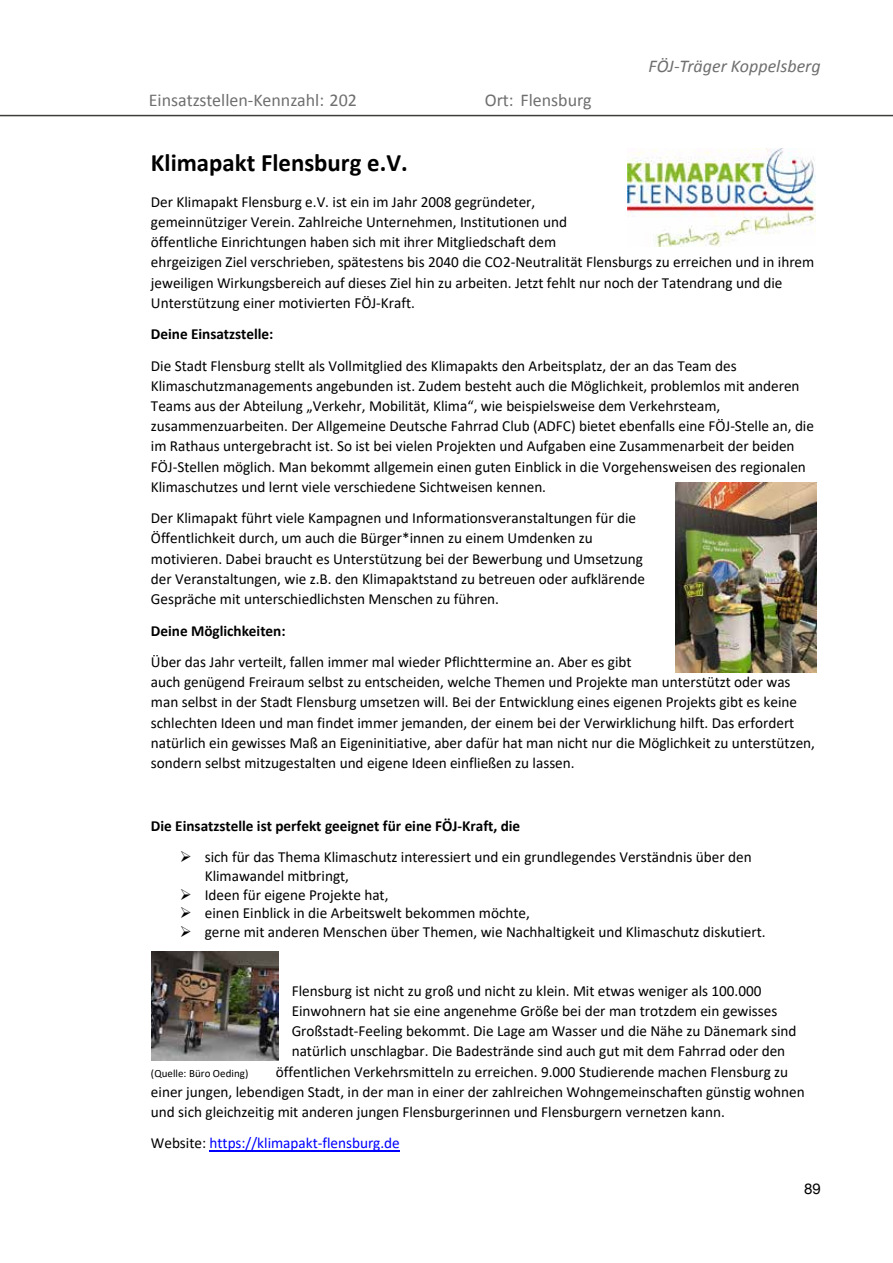
<style>
.page{position:relative;width:893px;height:1263px;background:#fff}
.page>*{position:absolute;margin:0;border:0;box-sizing:border-box;transform-origin:0 0}
.t1{font:700 25.05px "Calibri";color:#000}
.t2{font:18px "Calibri";color:#706f6f}
.t3{font:italic 18px "Calibri";color:#706f6f}
.t4{font:15.45px/20.2px "Calibri";color:#000}
.t5{font:700 15.45px "Calibri";color:#000}
.t6{font:15.45px "Calibri";color:#00f}
.t7{font:15px "Helvetica Neue";color:#000}
.t8{font:11.1px "Calibri";letter-spacing:.005em;color:#000}
.s1{color:#000}
</style>
<div class="page">
<hr style="left:0;top:115px;width:893px;height:1px;background:#3c3c3b">
<hr style="left:210px;top:1150px;width:190px;height:1px;background:#00f">
<img style="left:628px;top:148px;width:187px;height:99px">
<img style="left:675px;top:483px;width:141px;height:189px">
<img style="left:151px;top:951px;width:127px;height:109px">
<p class="t2" style="left:149px;top:88px;width:210px">Einsatzstellen-Kennzahl: 202</p>
<p class="t2" style="left:485px;top:88px;width:109px">Ort: Flensburg</p>
<p class="t3" style="left:649px;top:53px;width:174px">FÖJ-Träger Koppelsberg</p>
<h1 class="t1" style="left:151px;top:145px;width:258px">Klimapakt Flensburg e.V.</h1>
<p class="t4" style="left:151px;top:191px;width:665px">Der Klimapakt Flensburg e.V. ist ein im Jahr 2008 gegründeter,<br>gemeinnütziger Verein. Zahlreiche Unternehmen, Institutionen und<br>öffentliche Einrichtungen haben sich mit ihrer Mitgliedschaft dem<br>ehrgeizigen Ziel verschrieben, spätestens bis 2040 die CO2-Neutralität Flensburgs zu erreichen und in ihrem jeweiligen Wirkungsbereich auf dieses Ziel hin zu arbeiten. Jetzt fehlt nur noch der Tatendrang und die Unterstützung einer motivierten FÖJ-Kraft.</p>
<p class="t5" style="left:151px;top:323px;width:124px">Deine Einsatzstelle:</p>
<p class="t4" style="left:151px;top:355px;width:665px">Die Stadt Flensburg stellt als Vollmitglied des Klimapakts den Arbeitsplatz, der an das Team des Klimaschutzmanagements angebunden ist. Zudem besteht auch die Möglichkeit, problemlos mit anderen Teams aus der Abteilung „Verkehr, Mobilität, Klima“, wie beispielsweise dem Verkehrsteam, zusammenzuarbeiten. Der Allgemeine Deutsche Fahrrad Club (ADFC) bietet ebenfalls eine FÖJ-Stelle an, die im Rathaus untergebracht ist. So ist bei vielen Projekten und Aufgaben eine Zusammenarbeit der beiden FÖJ-Stellen möglich. Man bekommt allgemein einen guten Einblick in die Vorgehensweisen des regionalen Klimaschutzes und lernt viele verschiedene Sichtweisen kennen.</p>
<p class="t4" style="left:151px;top:508px;width:495px">Der Klimapakt führt viele Kampagnen und Informationsveranstaltungen für die Öffentlichkeit durch, um auch die Bürger*innen zu einem Umdenken zu motivieren. Dabei braucht es Unterstützung bei der Bewerbung und Umsetzung der Veranstaltungen, wie z.B. den Klimapaktstand zu betreuen oder aufklärende Gespräche mit unterschiedlichsten Menschen zu führen.</p>
<p class="t5" style="left:151px;top:619px;width:136px">Deine Möglichkeiten:</p>
<p class="t4" style="left:151px;top:651px;width:666px">Über das Jahr verteilt, fallen immer mal wieder Pflichttermine an. Aber es gibt<br>auch genügend Freiraum selbst zu entscheiden, welche Themen und Projekte man unterstützt oder was man selbst in der Stadt Flensburg umsetzen will. Bei der Entwicklung eines eigenen Projekts gibt es keine schlechten Ideen und man findet immer jemanden, der einem bei der Verwirklichung hilft. Das erfordert natürlich ein gewisses Maß an Eigeninitiative, aber dafür hat man nicht nur die Möglichkeit zu unterstützen, sondern selbst mitzugestalten und eigene Ideen einfließen zu lassen.</p>
<p class="t5" style="left:151px;top:815px;width:371px">Die Einsatzstelle ist perfekt geeignet für eine FÖJ-Kraft, die</p>
<p class="t4" style="left:205px;top:847px;width:548px;line-height:18.8px;text-indent:-25px">➢ sich für das Thema Klimaschutz interessiert und ein grundlegendes Verständnis über den<br>Klimawandel mitbringt,</p>
<p class="t4" style="left:180px;top:884px;width:210px">➢ Ideen für eigene Projekte hat,</p>
<p class="t4" style="left:180px;top:903px;width:351px">➢ einen Einblick in die Arbeitswelt bekommen möchte,</p>
<p class="t4" style="left:180px;top:921px;width:587px">➢ gerne mit anderen Menschen über Themen, wie Nachhaltigkeit und Klimaschutz diskutiert.</p>
<p class="t4" style="left:292px;top:980px;width:506px">Flensburg ist nicht zu groß und nicht zu klein. Mit etwas weniger als 100.000<br>Einwohnern hat sie eine angenehme Größe bei der man trotzdem ein gewisses Großstadt-Feeling bekommt. Die Lage am Wasser und die Nähe zu Dänemark sind natürlich unschlagbar. Die Badestrände sind auch gut mit dem Fahrrad oder den</p>
<p class="t4" style="left:151px;top:1061px;width:655px;text-indent:125px">öffentlichen Verkehrsmitteln zu erreichen. 9.000 Studierende machen Flensburg zu einer jungen, lebendigen Stadt, in der man in einer der zahlreichen Wohngemeinschaften günstig wohnen und sich gleichzeitig mit anderen jungen Flensburgerinnen und Flensburgern vernetzen kann.</p>
<p class="t6" style="left:151px;top:1132px;width:250px"><span class="s1">Website:</span> https://klimapakt-flensburg.de</p>
<p class="t8" style="left:151px;top:1065px;width:99px">(Quelle: Büro Oeding)</p>
<p class="t7" style="left:804px;top:1178px;width:18px">89</p>
</div>
